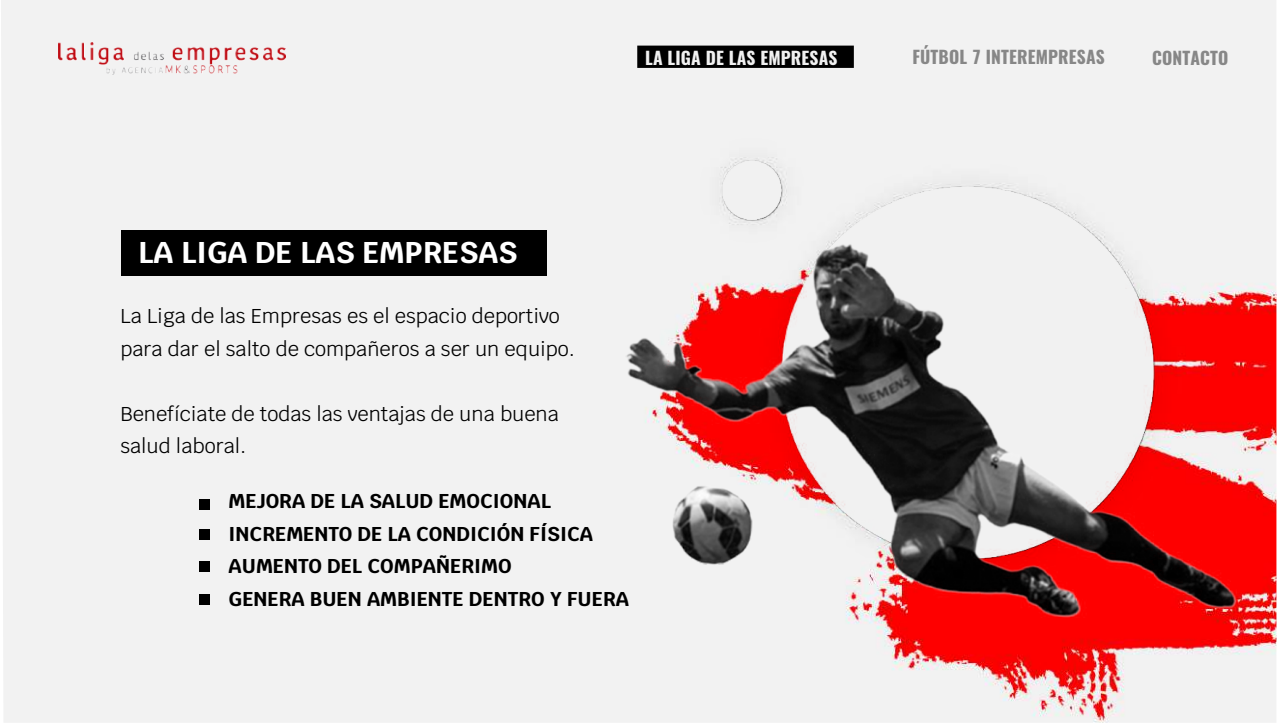
<style>
.page{position:relative;width:1278px;height:723px;background:#fff}
.page>*{position:absolute;margin:0;border:0;box-sizing:border-box;transform-origin:0 0}
.t1{font:700 30px "Krub";color:#fff}
.t2{font:20px/32.5px "Krub";color:#000}
.t3{font:700 20px/32.5px "Krub";color:#000}
.t4{font:700 17.5px "Oswald";letter-spacing:.01em;color:#878787}
.t5{font:700 17.5px "Oswald";letter-spacing:.01em;color:#f1f1f1}
</style>
<div class="page">
<div style="left:1px;top:0;width:1275px;height:722px;background:#f2f2f2"></div>
<div style="left:122px;top:230px;width:425px;height:45px;background:#000"></div>
<img style="left:58px;top:42px;width:227px;height:32px">
<div style="left:814px;top:154px;width:372px;height:88px;background:#f1f1f1"></div>
<div style="left:691px;top:129px;width:123px;height:113px;background:#f1f1f1"></div>
<div style="left:199px;top:529px;width:10px;height:10px;background:#000"></div>
<div style="left:200px;top:561px;width:10px;height:10px;background:#000"></div>
<div style="left:200px;top:499px;width:10px;height:10px;background:#000"></div>
<img style="left:625px;top:242px;width:611px;height:375px">
<div style="left:637px;top:46px;width:217px;height:22px;background:#000;border:2px solid #000"></div>
<div style="left:200px;top:594px;width:10px;height:10px;background:#000"></div>
<p class="t5" style="left:645px;top:45px;width:194px">LA LIGA DE LAS EMPRESAS</p>
<p class="t4" style="left:912px;top:45px;width:194px">FÚTBOL 7 INTEREMPRESAS</p>
<p class="t4" style="left:1152px;top:45px;width:78px">CONTACTO</p>
<h1 class="t1" style="left:138px;top:235px;width:381px">LA LIGA DE LAS EMPRESAS</h1>
<p class="t2" style="left:120px;top:300px;width:456px">La Liga de las Empresas es el espacio deportivo para dar el salto de compañeros a ser un equipo.</p>
<p class="t2" style="left:120px;top:397px;width:440px">Benefíciate de todas las ventajas de una buena salud laboral.</p>
<p class="t3" style="left:229px;top:485px;width:402px">MEJORA DE LA SALUD EMOCIONAL<br>INCREMENTO DE LA CONDICIÓN FÍSICA<br>AUMENTO DEL COMPAÑERIMO<br>GENERA BUEN AMBIENTE DENTRO Y FUERA</p>
</div>
